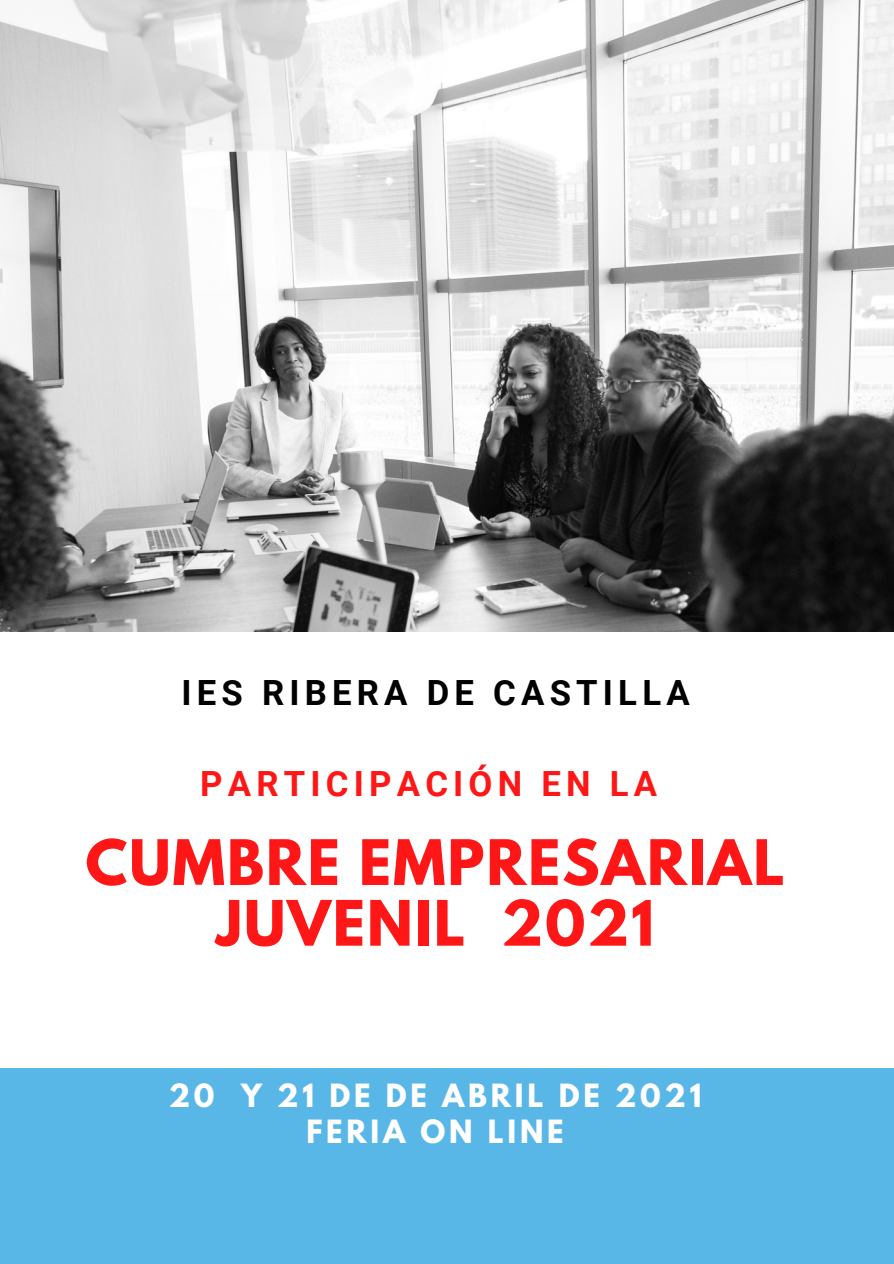
<style>
.page{position:relative;width:894px;height:1264px;background:#fff}
.page>*{position:absolute;margin:0;border:0;box-sizing:border-box;transform-origin:0 0}
.t1{font:700 55.5px/60.8px "League Spartan";letter-spacing:.035em;color:#ff1616;text-align:center}
.t2{font:700 34.8px "Roboto";letter-spacing:.15em;color:#000}
.t3{font:700 34.8px "Roboto";letter-spacing:.15em;color:#ff1616}
.t4{font:700 28.35px "League Spartan";letter-spacing:.13em;color:#fff}
</style>
<div class="page">
<img style="left:0;top:0;width:893px;height:632px">
<div style="left:0;top:1067px;width:893px;height:196px;background:#59b7e7"></div>
<p class="t2" style="left:181px;top:673px;width:509px">IES RIBERA DE CASTILLA</p>
<p class="t3" style="left:200px;top:763px;width:458px">PARTICIPACIÓN EN LA</p>
<p class="t1" style="left:85px;top:839px;width:700px">CUMBRE EMPRESARIAL<br>JUVENIL 2021</p>
<p class="t4" style="left:169px;top:1081px;width:534px">20 Y 21 DE DE ABRIL DE 2021</p>
<p class="t4" style="left:306px;top:1117px;width:259px">FERIA ON LINE</p>
</div>
